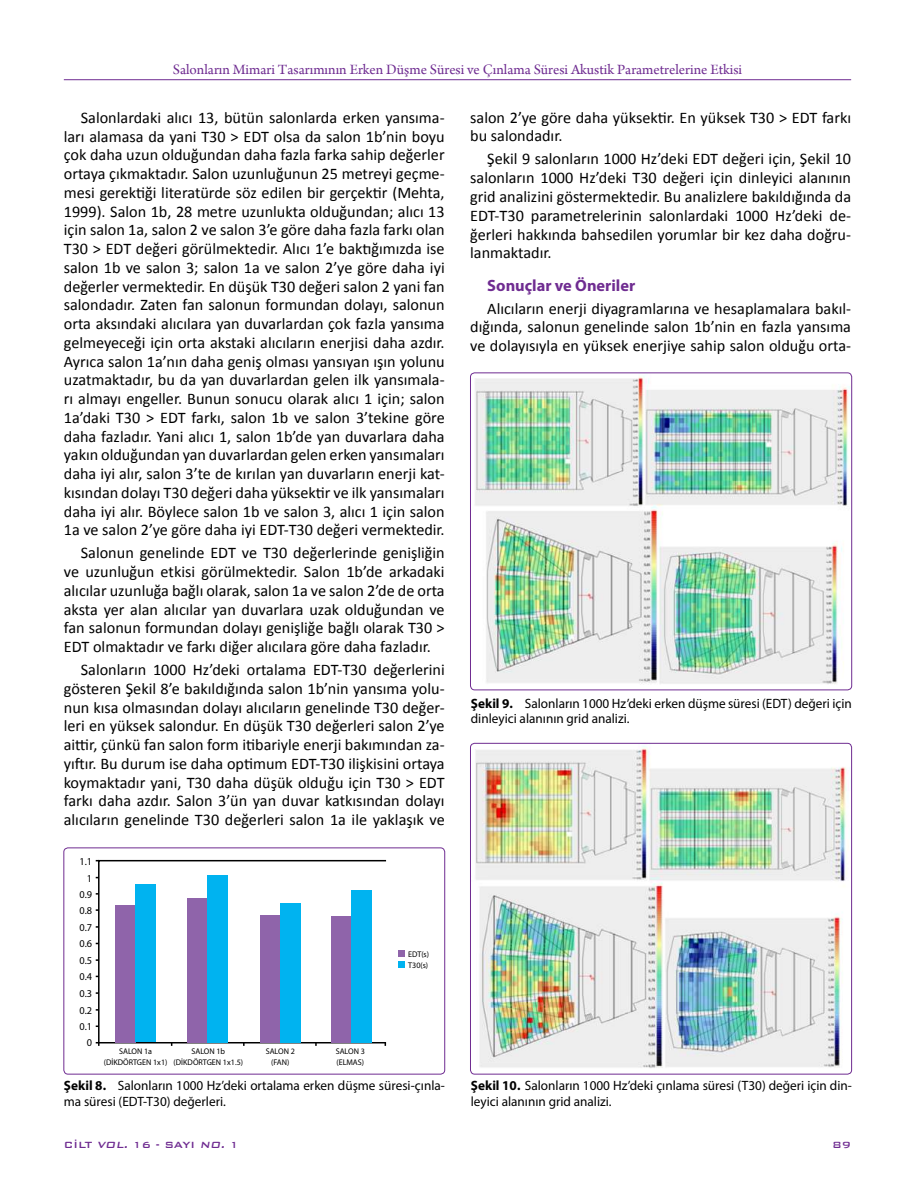
<style>
.page{position:relative;width:915px;height:1191px;background:#fff}
.page>*{position:absolute;margin:0;border:0;box-sizing:border-box;transform-origin:0 0}
.t1{font:700 16.35px "Myriad Pro";color:#6f2c91}
.t2{font:16.2px/18.8px "Calibri";color:#000;text-align:justify}
.t3{font:15px "Arno Pro";color:#6f2c91}
.t4{font:13.5px/15px "Myriad Pro";color:#000}
.t5{font:500 12px "Bank Gothic BT";color:#6f2c91}
.t6{font:10.5px/16.5px "Myriad Pro";color:#000;text-align:right}
.t7{font:8.25px/10.6px "Myriad Pro";color:#000;text-align:center}
.s1{font-weight:700}
.s2{font-style:italic}
</style>
<div class="page">
<hr style="left:64px;top:79px;width:786px;height:1px;background:#6f2c91">
<div style="left:98px;top:860px;width:288px;height:183px;border:2px solid #000"></div>
<div style="left:115px;top:905px;width:21px;height:137px;background:#8f64aa"></div>
<div style="left:187px;top:897px;width:21px;height:145px;background:#8f64aa"></div>
<div style="left:259px;top:914px;width:21px;height:128px;background:#8f64aa"></div>
<div style="left:330px;top:916px;width:21px;height:126px;background:#8f64aa"></div>
<div style="left:135px;top:884px;width:21px;height:158px;background:#00b3f0"></div>
<div style="left:207px;top:874px;width:21px;height:168px;background:#00b3f0"></div>
<div style="left:279px;top:902px;width:21px;height:140px;background:#00b3f0"></div>
<div style="left:350px;top:890px;width:21px;height:152px;background:#00b3f0"></div>
<div style="left:398px;top:950px;width:6px;height:7px;background:#8f64aa"></div>
<div style="left:398px;top:961px;width:6px;height:7px;background:#00b3f0"></div>
<div style="left:64px;top:847px;width:381px;height:227px;border:1px solid #6f2c91;border-radius:4px"></div>
<img style="left:470px;top:373px;width:381px;height:317px">
<div style="left:470px;top:372px;width:381px;height:318px;border:1px solid #6f2c91;border-radius:4px"></div>
<img style="left:470px;top:743px;width:381px;height:331px">
<div style="left:470px;top:743px;width:381px;height:331px;border:1px solid #6f2c91;border-radius:4px"></div>
<p class="t3" style="left:173px;top:61px;width:570px">Salonların Mimari Tasarımının Erken Düşme Süresi ve Çınlama Süresi Akustik Parametrelerine Etkisi</p>
<p class="t2" style="left:64px;top:107px;width:382px;text-indent:17px">Salonlardaki alıcı 13, bütün salonlarda erken yansıma&shy;ları alamasa da yani T30 &gt; EDT olsa da salon 1b’nin boyu çok daha uzun olduğundan daha fazla farka sahip değerler ortaya çıkmaktadır. Salon uzunluğunun 25 metreyi geçme&shy;mesi gerektiği literatürde söz edilen bir gerçektir (Mehta, 1999). Salon 1b, 28 metre uzunlukta olduğundan; alıcı 13 için salon 1a, salon 2 ve salon 3’e göre daha fazla farkı olan T30 &gt; EDT değeri görülmektedir. Alıcı 1’e baktığımızda ise salon 1b ve salon 3; salon 1a ve salon 2’ye göre daha iyi değerler vermektedir. En düşük T30 değeri salon 2 yani fan salondadır. Zaten fan salonun formundan dolayı, salonun orta aksındaki alıcılara yan duvarlardan çok fazla yansıma gelmeyeceği için orta akstaki alıcıların enerjisi daha azdır.<br>Ayrıca salon 1a’nın daha geniş olması yansıyan ışın yolunu uzatmaktadır, bu da yan duvarlardan gelen ilk yansımala&shy;rı almayı engeller. Bunun sonucu olarak alıcı 1 için; salon 1a’daki T30 &gt; EDT farkı, salon 1b ve salon 3’tekine göre daha fazladır. Yani alıcı 1, salon 1b’de yan duvarlara daha yakın olduğundan yan duvarlardan gelen erken yansımaları daha iyi alır, salon 3’te de kırılan yan duvarların enerji kat&shy;kısından dolayı T30 değeri daha yüksektir ve ilk yansımaları daha iyi alır. Böylece salon 1b ve salon 3, alıcı 1 için salon 1a ve salon 2’ye göre daha iyi EDT-T30 değeri vermektedir.</p>
<p class="t2" style="left:64px;top:543px;width:382px;text-indent:17px">Salonun genelinde EDT ve T30 değerlerinde genişliğin ve uzunluğun etkisi görülmektedir. Salon 1b’de arkadaki alıcılar uzunluğa bağlı olarak, salon 1a ve salon 2’de de orta aksta yer alan alıcılar yan duvarlara uzak olduğundan ve fan salonun formundan dolayı genişliğe bağlı olarak T30 &gt; EDT olmaktadır ve farkı diğer alıcılara göre daha fazladır.</p>
<p class="t2" style="left:64px;top:659px;width:382px;text-indent:17px">Salonların 1000 Hz’deki ortalama EDT-T30 değerlerini gösteren Şekil 8’e bakıldığında salon 1b’nin yansıma yolu&shy;nun kısa olmasından dolayı alıcıların genelinde T30 değer&shy;leri en yüksek salondur. En düşük T30 değerleri salon 2’ye aittir, çünkü fan salon form itibariyle enerji bakımından za&shy;yıftır. Bu durum ise daha optimum EDT-T30 ilişkisini ortaya koymaktadır yani, T30 daha düşük olduğu için T30 &gt; EDT farkı daha azdır. Salon 3’ün yan duvar katkısından dolayı alıcıların genelinde T30 değerleri salon 1a ile yaklaşık ve</p>
<p class="t6" style="left:79px;top:852px;width:14px">1.1<br>1<br>0.9<br>0.8<br>0.7<br>0.6<br>0.5<br>0.4<br>0.3</p>
<p class="t6" style="left:79px;top:1002px;width:14px;line-height:16px">0.2<br>0.1<br>0</p>
<p class="t7" style="left:104px;top:1045px;width:65px">SALON 1a (DİKDÖRTGEN 1x1)</p>
<p class="t7" style="left:173px;top:1045px;width:71px">SALON 1b (DİKDÖRTGEN 1x1.5)</p>
<p class="t7" style="left:265px;top:1045px;width:31px">SALON 2 (FAN)</p>
<p class="t7" style="left:335px;top:1045px;width:31px;text-align:left">SALON 3 (ELMAS)</p>
<p class="t7" style="left:408px;top:948px;width:22px;line-height:11.1px;text-align:left">EDT(s)<br>T30(s)</p>
<p class="t4" style="left:64px;top:1078px;width:382px"><span class="s1">Şekil 8.</span> Salonların 1000 Hz’deki ortalama erken düşme süresi-çınla&shy;ma süresi (EDT-T30) değerleri.</p>
<p class="t2" style="left:470px;top:107px;width:382px">salon 2’ye göre daha yüksektir. En yüksek T30 &gt; EDT farkı bu salondadır.</p>
<p class="t2" style="left:470px;top:149px;width:382px;text-indent:17px">Şekil 9 salonların 1000 Hz’deki EDT değeri için, Şekil 10 salonların 1000 Hz’deki T30 değeri için dinleyici alanının grid analizini göstermektedir. Bu analizlere bakıldığında da EDT-T30 parametrelerinin salonlardaki 1000 Hz’deki de&shy;ğerleri hakkında bahsedilen yorumlar bir kez daha doğru&shy;lanmaktadır.</p>
<p class="t1" style="left:487px;top:274px;width:149px">Sonuçlar ve Öneriler</p>
<p class="t2" style="left:470px;top:298px;width:382px;text-indent:17px">Alıcıların enerji diyagramlarına ve hesaplamalara bakıl&shy;dığında, salonun genelinde salon 1b’nin en fazla yansıma ve dolayısıyla en yüksek enerjiye sahip salon olduğu orta-</p>
<p class="t4" style="left:470px;top:695px;width:382px"><span class="s1">Şekil 9.</span> Salonların 1000 Hz’deki erken düşme süresi (EDT) değeri için dinleyici alanının grid analizi.</p>
<p class="t4" style="left:470px;top:1078px;width:382px"><span class="s1">Şekil 10.</span> Salonların 1000 Hz’deki çınlama süresi (T30) değeri için din&shy;leyici alanının grid analizi.</p>
<p class="t5" style="left:64px;top:1138px;width:176px">CİLT <span class="s2">VOL.</span> 16 - SAYI <span class="s2">NO.</span> 1</p>
<p class="t5" style="left:832px;top:1138px;width:20px">89</p>
</div>
